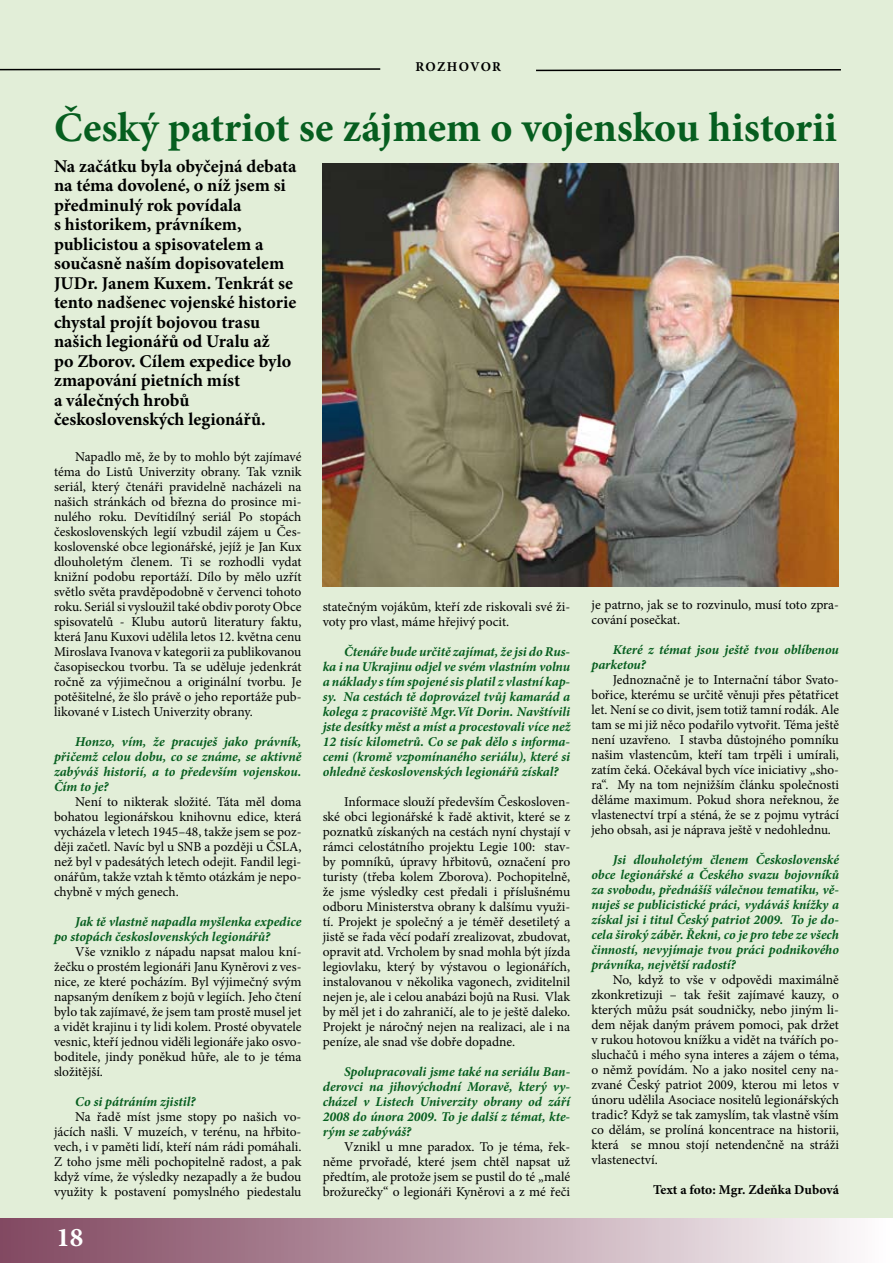
<style>
.page{position:relative;width:893px;height:1263px;background:#fff}
.page>*{position:absolute;margin:0;border:0;box-sizing:border-box;transform-origin:0 0}
.t1{font:700 42px "Minion Pro";color:#065e1f}
.t2{font:700 27px "Minion Pro";color:#fff}
.t3{font:700 18px/19.5px "Minion Pro";color:#000}
.t4{font:13.5px/15px "Minion Pro";color:#000;text-align:justify}
.t5{font:italic 700 13.5px/15px "Minion Pro";letter-spacing:-.005em;color:#065e1f;text-align:justify}
.t6{font:700 13.5px "Minion Pro";letter-spacing:.005em;color:#000}
.t7{font:700 13.5px "Minion Pro";letter-spacing:.085em;color:#000}
</style>
<div class="page">
<div style="left:0;top:0;width:893px;height:1233px;background:#e2eed8"></div>
<svg style="left:0;top:68px;width:381px;height:3px"></svg>
<svg style="left:536px;top:69px;width:305px;height:3px"></svg>
<div style="left:0;top:1219px;width:893px;height:44px;background:linear-gradient(to right,#7e445d,#fcfafb)"></div>
<img style="left:323px;top:163px;width:516px;height:424px">
<p class="t7" style="left:415px;top:57px;width:87px">ROZHOVOR</p>
<h1 class="t1" style="left:54px;top:98px;width:784px">Český patriot se zájmem o vojenskou historii</h1>
<p class="t3" style="left:54px;top:156px;width:244px">Na začátku byla obyčejná debata na téma dovolené, o níž jsem si předminulý rok povídala<br>s historikem, právníkem, publicistou a spisovatelem a současně naším dopisovatelem<br>JUDr. Janem Kuxem. Tenkrát se tento nadšenec vojenské historie chystal projít bojovou trasu našich legionářů od Uralu až<br>po Zborov. Cílem expedice bylo zmapování pietních míst<br>a válečných hrobů československých legionářů.</p>
<p class="t4" style="left:54px;top:450px;width:249px;text-indent:21px">Napadlo mě, že by to mohlo být zajímavé téma do Listů Univerzity obrany. Tak vznik seriál, který čtenáři pravidelně nacházeli na našich stránkách od března do prosince mi&shy;nulého roku. Devítidílný seriál Po stopách československých legií vzbudil zájem u Čes&shy;koslovenské obce legionářské, jejíž je Jan Kux dlouholetým členem. Ti se rozhodli vydat knižní podobu reportáží. Dílo by mělo uzřít světlo světa pravděpodobně v červenci tohoto roku. Seriál si vysloužil také obdiv poroty Obce spisovatelů - Klubu autorů literatury faktu, která Janu Kuxovi udělila letos 12. května cenu Miroslava Ivanova v kategorii za publikovanou časopiseckou tvorbu. Ta se uděluje jedenkrát ročně za výjimečnou a originální tvorbu. Je potěšitelné, že šlo právě o jeho reportáže pub&shy;likované v Listech Univerzity obrany.</p>
<p class="t5" style="left:54px;top:734px;width:249px;text-indent:21px">Honzo, vím, že pracuješ jako právník, přičemž celou dobu, co se známe, se aktivně zabýváš historií, a to především vojenskou.<br>Čím to je?</p>
<p class="t4" style="left:54px;top:795px;width:249px;text-indent:21px">Není to nikterak složité. Táta měl doma bohatou legionářskou knihovnu edice, která vycházela v letech 1945–48, takže jsem se poz&shy;ději začetl. Navíc byl u SNB a později u ČSLA, než byl v padesátých letech odejit. Fandil legi&shy;onářům, takže vztah k těmto otázkám je nepo&shy;chybně v mých genech.</p>
<p class="t5" style="left:54px;top:914px;width:249px;text-indent:21px">Jak tě vlastně napadla myšlenka expedice po stopách československých legionářů?</p>
<p class="t4" style="left:54px;top:945px;width:249px;text-indent:21px">Vše vzniklo z nápadu napsat malou kní&shy;žečku o prostém legionáři Janu Kyněrovi z ves&shy;nice, ze které pocházím. Byl výjimečný svým napsaným deníkem z bojů v legiích. Jeho čtení bylo tak zajímavé, že jsem tam prostě musel jet a vidět krajinu i ty lidi kolem. Prosté obyvatele vesnic, kteří jednou viděli legionáře jako osvo&shy;boditele, jindy poněkud hůře, ale to je téma složitější.</p>
<p class="t5" style="left:75px;top:1094px;width:122px">Co si pátráním zjistil?</p>
<p class="t4" style="left:54px;top:1110px;width:249px;text-indent:21px">Na řadě míst jsme stopy po našich vo&shy;jácích našli. V muzeích, v terénu, na hřbito&shy;vech, i v paměti lidí, kteří nám rádi pomáhali.<br>Z toho jsme měli pochopitelně radost, a pak když víme, že výsledky nezapadly a že budou využity k postavení pomyslného piedestalu</p>
<p class="t4" style="left:591px;top:597px;width:249px">je patrno, jak se to rozvinulo, musí toto zpra&shy;cování posečkat.</p>
<p class="t5" style="left:591px;top:642px;width:249px;text-indent:21px">Které z témat jsou ještě tvou oblíbenou parketou?</p>
<p class="t4" style="left:591px;top:673px;width:249px;text-indent:21px">Jednoznačně je to Internační tábor Svato&shy;bořice, kterému se určitě věnuji přes pětatřicet let. Není se co divit, jsem totiž tamní rodák. Ale tam se mi již něco podařilo vytvořit. Téma ještě není uzavřeno. I stavba důstojného pomníku našim vlastencům, kteří tam trpěli i umírali, zatím čeká. Očekával bych více iniciativy „sho&shy;ra“. My na tom nejnižším článku společnosti děláme maximum. Pokud shora neřeknou, že vlastenectví trpí a sténá, že se z pojmu vytrácí jeho obsah, asi je náprava ještě v nedohlednu.</p>
<p class="t5" style="left:591px;top:852px;width:249px;text-indent:21px">Jsi dlouholetým členem Československé obce legionářské a Českého svazu bojovníků za svobodu, přednášíš válečnou tematiku, vě&shy;nuješ se publicistické práci, vydáváš knížky a získal jsi i titul Český patriot 2009. To je do&shy;cela široký záběr. Řekni, co je pro tebe ze všech činností, nevyjímaje tvou práci podnikového právníka, největší radostí?</p>
<p class="t4" style="left:591px;top:973px;width:249px;text-indent:21px">No, když to vše v odpovědi maximálně zkonkretizuji – tak řešit zajímavé kauzy, o kterých můžu psát soudničky, nebo jiným li&shy;dem nějak daným právem pomoci, pak držet v rukou hotovou knížku a vidět na tvářích po&shy;sluchačů i mého syna interes a zájem o téma, o němž povídám. No a jako nositel ceny na&shy;zvané Český patriot 2009, kterou mi letos v únoru udělila Asociace nositelů legionářských tradic? Když se tak zamyslím, tak vlastně vším co dělám, se prolíná koncentrace na historii, která se mnou stojí netendenčně na stráži vlastenectví.</p>
<p class="t6" style="left:653px;top:1180px;width:187px">Text a foto: Mgr. Zdeňka Dubová</p>
<p class="t4" style="left:323px;top:599px;width:249px">statečným vojákům, kteří zde riskovali své ži&shy;voty pro vlast, máme hřejivý pocit.</p>
<p class="t5" style="left:323px;top:644px;width:249px;text-indent:21px">Čtenáře bude určitě zajímat, že jsi do Rus&shy;ka i na Ukrajinu odjel ve svém vlastním volnu a náklady s tím spojené sis platil z vlastní kap&shy;sy. Na cestách tě doprovázel tvůj kamarád a kolega z pracoviště Mgr.Vít Dorin. Navštívili jste desítky měst a míst a procestovali více než 12 tisíc kilometrů. Co se pak dělo s informa&shy;cemi (kromě vzpomínaného seriálu), které si ohledně československých legionářů získal?</p>
<p class="t4" style="left:323px;top:794px;width:249px;text-indent:21px">Informace slouží především Českosloven&shy;ské obci legionářské k řadě aktivit, které se z poznatků získaných na cestách nyní chystají v rámci celostátního projektu Legie 100: stav&shy;by pomníků, úpravy hřbitovů, označení pro turisty (třeba kolem Zborova). Pochopitelně, že jsme výsledky cest předali i příslušnému odboru Ministerstva obrany k dalšímu využi&shy;tí. Projekt je společný a je téměř desetiletý a jistě se řada věcí podaří zrealizovat, zbudovat, opravit atd. Vrcholem by snad mohla být jízda legiovlaku, který by výstavou o legionářích, instalovanou v několika vagonech, zviditelnil nejen je, ale i celou anabázi bojů na Rusi. Vlak by měl jet i do zahraničí, ale to je ještě daleko.<br>Projekt je náročný nejen na realizaci, ale i na peníze, ale snad vše dobře dopadne.</p>
<p class="t5" style="left:323px;top:1064px;width:249px;text-indent:21px">Spolupracovali jsme také na seriálu Ban&shy;derovci na jihovýchodní Moravě, který vy&shy;cházel v Listech Univerzity obrany od září 2008 do února 2009. To je další z témat, kte&shy;rým se zabýváš?</p>
<p class="t4" style="left:323px;top:1139px;width:249px;text-indent:21px">Vznikl u mne paradox. To je téma, řek&shy;něme prvořadé, které jsem chtěl napsat už předtím, ale protože jsem se pustil do té „malé brožurečky“ o legionáři Kyněrovi a z mé řeči</p>
<h2 class="t2" style="left:56px;top:1218px;width:28px">18</h2>
</div>
